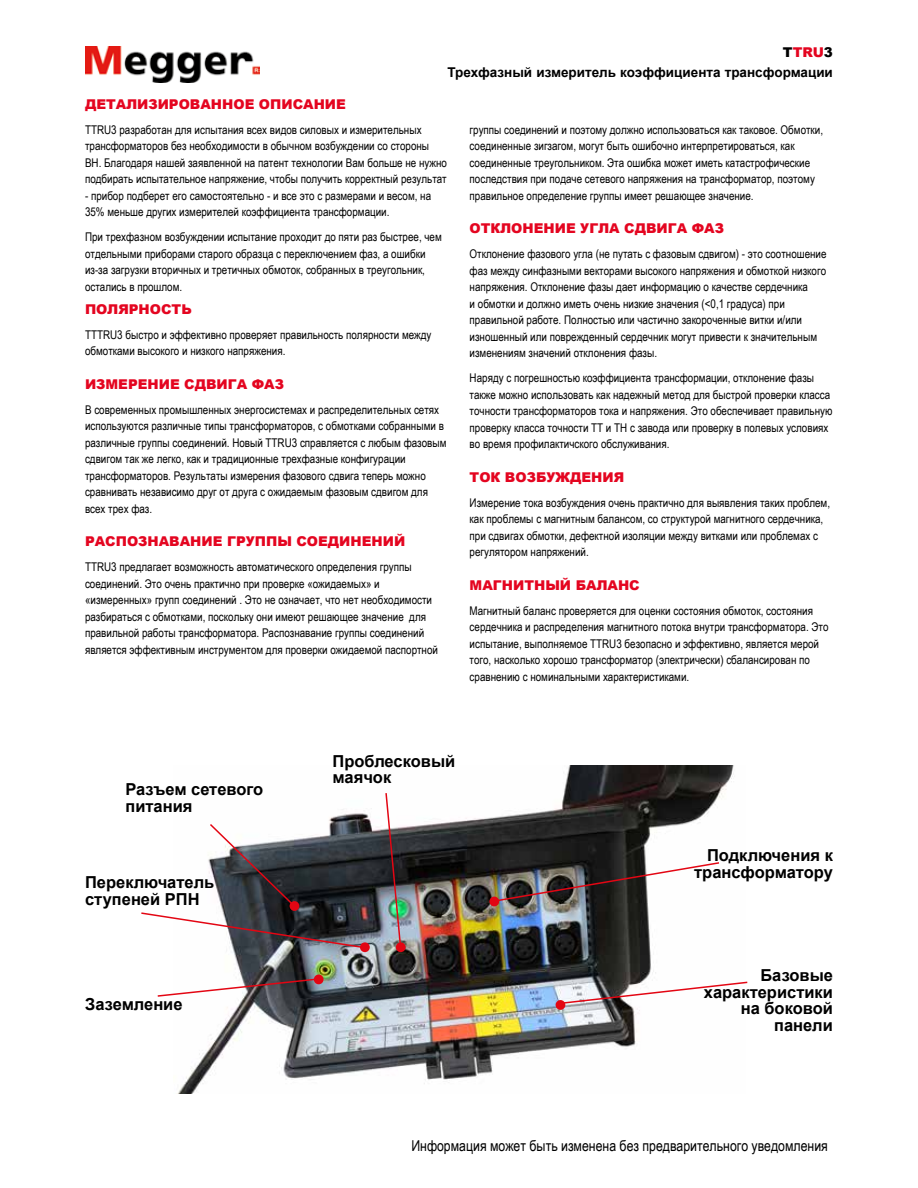
<style>
.page{position:relative;width:918px;height:1188px;background:#fff}
.page>*{position:absolute;margin:0;border:0;box-sizing:border-box;transform-origin:0 0}
.t1{font:700 16.5px/16.5px "Arial";color:#000}
.t2{font:15px "Arial Narrow";color:#000}
.t3{font:900 13.5px "Arial";color:#e40520}
.t4{font:700 13.5px "Arial";color:#000}
.t5{font:12px/16.5px "Arial Narrow";color:#000}
.s1{color:#000}
</style>
<div class="page">
<img style="left:85px;top:46px;width:174px;height:37px">
<img style="left:177px;top:765px;width:557px;height:329px">
<svg style="left:360px;top:942px;width:10px;height:10px"></svg>
<div style="left:396px;top:942px;width:10px;height:10px;background:#e30613;border-radius:50%"></div>
<div style="left:489px;top:897px;width:10px;height:9px;background:#e30613;border-radius:50%"></div>
<svg style="left:157px;top:977px;width:165px;height:21px"></svg>
<div style="left:556px;top:1000px;width:9px;height:10px;background:#e30613;border-radius:50%"></div>
<div style="left:314px;top:975px;width:10px;height:9px;background:#e30613;border-radius:50%"></div>
<svg style="left:141px;top:822px;width:227px;height:128px"></svg>
<img style="left:496px;top:861px;width:225px;height:41px">
<svg style="left:556px;top:981px;width:192px;height:24px"></svg>
<img style="left:384px;top:792px;width:18px;height:157px">
<p class="t3" style="left:783px;top:43px;width:52px"><span class="s1">T</span>TRU<span class="s1">3</span></p>
<p class="t4" style="left:447px;top:64px;width:387px">Трехфазный измеритель коэффициента трансформации</p>
<p class="t3" style="left:85px;top:94px;width:262px">ДЕТАЛИЗИРОВАННОЕ ОПИСАНИЕ</p>
<p class="t5" style="left:85px;top:121px;width:363px">TTRU3 разработан для испытания всех видов силовых и измерительных трансформаторов без необходимости в обычном возбуждении со стороны ВН. Благодаря нашей заявленной на патент технологии Вам больше не нужно подбирать испытательное напряжение, чтобы получить корректный результат</p>
<p class="t5" style="left:85px;top:187px;width:348px">- прибор подберет его самостоятельно - и все это с размерами и весом, на<br>35% меньше других измерителей коэффициента трансформации.</p>
<p class="t5" style="left:85px;top:228px;width:358px">При трехфазном возбуждении испытание проходит до пяти раз быстрее, чем отдельными приборами старого образца с переключением фаз, а ошибки из-за загрузки вторичных и третичных обмоток, собранных в треугольник, остались в прошлом.</p>
<p class="t3" style="left:85px;top:299px;width:108px">ПОЛЯРНОСТЬ</p>
<p class="t5" style="left:85px;top:326px;width:348px">TTTRU3 быстро и эффективно проверяет правильность полярности между обмотками высокого и низкого напряжения.</p>
<p class="t3" style="left:85px;top:374px;width:201px">ИЗМЕРЕНИЕ СДВИГА ФАЗ</p>
<p class="t5" style="left:85px;top:401px;width:363px">В современных промышленных энергосистемах и распределительных сетях используются различные типы трансформаторов, с обмотками собранными в различные группы соединений. Новый TTRU3 справляется с любым фазовым сдвигом так же легко, как и традиционные трехфазные конфигурации трансформаторов. Результаты измерения фазового сдвига теперь можно сравнивать независимо друг от друга с ожидаемым фазовым сдвигом для всех трех фаз.</p>
<p class="t3" style="left:85px;top:532px;width:322px">РАСПОЗНАВАНИЕ ГРУППЫ СОЕДИНЕНИЙ</p>
<p class="t5" style="left:85px;top:559px;width:355px">TTRU3 предлагает возможность автоматического определения группы соединений. Это очень практично при проверке «ожидаемых» и «измеренных» групп соединений . Это не означает, что нет необходимости разбираться с обмотками, поскольку они имеют решающее значение для правильной работы трансформатора. Распознавание группы соединений является эффективным инструментом для проверки ожидаемой паспортной</p>
<p class="t5" style="left:470px;top:121px;width:355px">группы соединений и поэтому должно использоваться как таковое. Обмотки, соединенные зигзагом, могут быть ошибочно интерпретироваться, как соединенные треугольником. Эта ошибка может иметь катастрофические последствия при подаче сетевого напряжения на трансформатор, поэтому правильное определение группы имеет решающее значение.</p>
<p class="t3" style="left:470px;top:218px;width:256px">ОТКЛОНЕНИЕ УГЛА СДВИГА ФАЗ</p>
<p class="t5" style="left:470px;top:245px;width:358px">Отклонение фазового угла (не путать с фазовым сдвигом) - это соотношение фаз между синфазными векторами высокого напряжения и обмоткой низкого напряжения. Отклонение фазы дает информацию о качестве сердечника<br>и обмотки и должно иметь очень низкие значения (&lt;0,1 градуса) при правильной работе. Полностью или частично закороченные витки и/или изношенный или поврежденный сердечник могут привести к значительным изменениям значений отклонения фазы.</p>
<p class="t5" style="left:470px;top:369px;width:364px">Наряду с погрешностью коэффициента трансформации, отклонение фазы также можно использовать как надежный метод для быстрой проверки класса точности трансформаторов тока и напряжения. Это обеспечивает правильную проверку класса точности ТТ и ТН с завода или проверку в полевых условиях во время профилактичского обслуживания.</p>
<p class="t3" style="left:470px;top:467px;width:156px">ТОК ВОЗБУЖДЕНИЯ</p>
<p class="t5" style="left:470px;top:494px;width:362px">Измерение тока возбуждения очень практично для выявления таких проблем, как проблемы с магнитным балансом, со структурой магнитного сердечника, при сдвигах обмотки, дефектной изоляции между витками или проблемах с регулятором напряжений.</p>
<p class="t3" style="left:470px;top:575px;width:172px">МАГНИТНЫЙ БАЛАНС</p>
<p class="t5" style="left:470px;top:602px;width:360px">Магнитный баланс проверяется для оценки состояния обмоток, состояния сердечника и распределения магнитного потока внутри трансформатора. Это испытание, выполняемое TTRU3 безопасно и эффективно, является мерой того, насколько хорошо трансформатор (электрически) сбалансирован по сравнению с номинальными характеристиками.</p>
<h1 class="t1" style="left:125px;top:782px;width:139px">Разъем сетевого питания</h1>
<h1 class="t1" style="left:85px;top:875px;width:131px">Переключатель ступеней РПН</h1>
<h1 class="t1" style="left:85px;top:996px;width:99px">Заземление</h1>
<h1 class="t1" style="left:333px;top:753px;width:124px">Проблесковый маячок</h1>
<h1 class="t1" style="left:694px;top:848px;width:140px;text-align:right">Подключения к трансформатору</h1>
<h1 class="t1" style="left:704px;top:968px;width:131px;text-align:right">Базовые характеристики на боковой панели</h1>
<p class="t2" style="left:411px;top:1135px;width:418px">Информация может быть изменена без предварительного уведомления</p>
</div>
